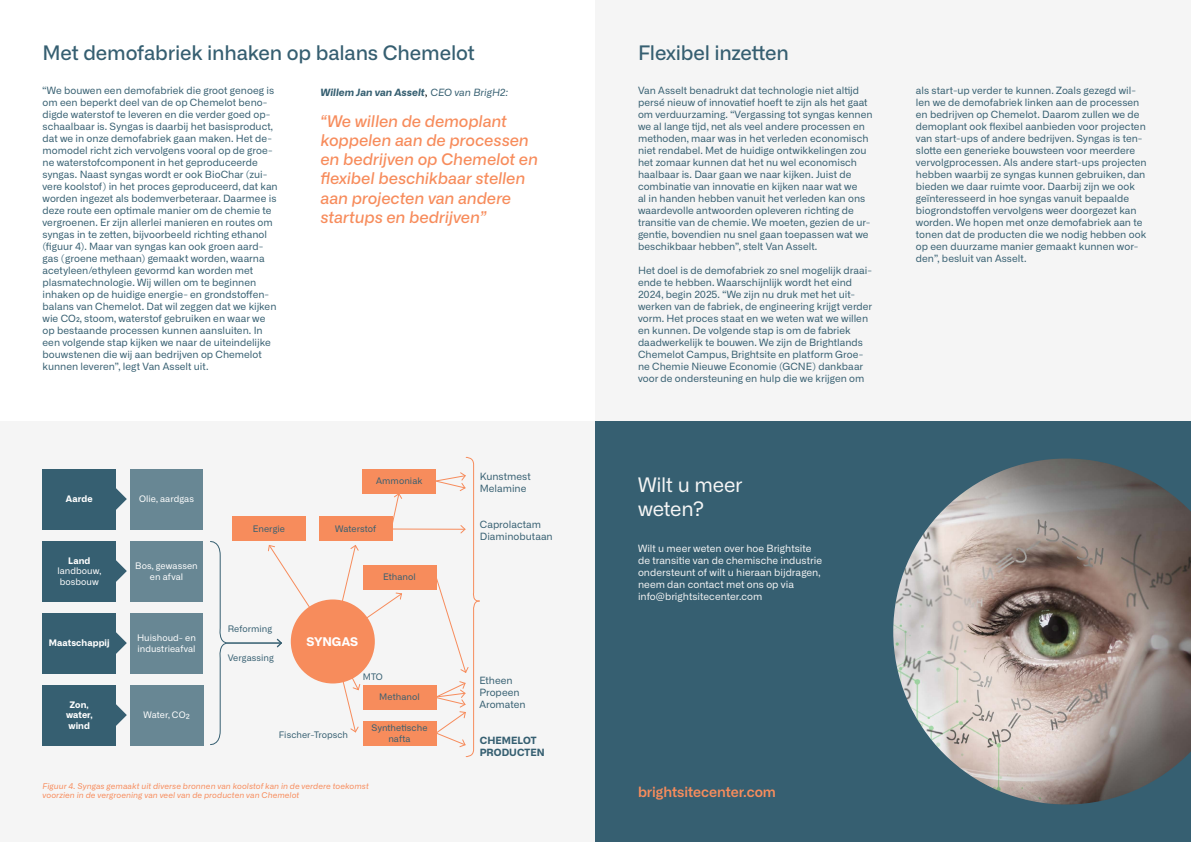
<style>
.page{position:relative;width:1191px;height:842px;background:#fff}
.page>*{position:absolute;margin:0;border:0;box-sizing:border-box;transform-origin:0 0}
.t1{font:500 20px "Alliance No.1";letter-spacing:-.01em;color:#365f71}
.t2{font:20px/24px "Alliance No.1";letter-spacing:-.01em;color:#f5f5f5}
.t3{font:italic 500 16px/19.2px "Alliance No.1";letter-spacing:-.01em;color:#f78c5c}
.t4{font:600 14px "Alliance No.1";letter-spacing:-.005em;color:#f78c5c}
.t5{font:700 12px "Alliance No.1";letter-spacing:-.005em;color:#fff}
.t6{font:10px/12px "Alliance No.1";color:#365f71}
.t7{font:10px/12px "Alliance No.1";color:#f5f5f5}
.t8{font:italic 700 10px "Alliance No.1";letter-spacing:.005em;color:#365f71}
.t9{font:700 10px/12px "Alliance No.1";color:#365f71}
.t10{font:9px/10.8px "Alliance No.1";letter-spacing:.005em;color:#365f71;text-align:center}
.t11{font:9px/10.8px "Alliance No.1";letter-spacing:.005em;color:#fff}
.t12{font:700 9px/10.8px "Alliance No.1";letter-spacing:.01em;color:#fff;text-align:center}
.t13{font:italic 8px/9.6px "Alliance No.1";letter-spacing:.01em;color:#f78c5c}
.s1{font-family:"Minion Pro";font-weight:400;font-style:normal;font-size:12px;color:#000}
.s2{font-weight:400}
</style>
<div class="page">
<div style="left:595px;top:0;width:596px;height:421px;background:#f5f5f5"></div>
<div style="left:0;top:421px;width:595px;height:421px;background:#f5f5f5"></div>
<div style="left:595px;top:421px;width:596px;height:421px;background:#365f71"></div>
<img style="left:893px;top:458px;width:298px;height:346px">
<div style="left:43px;top:469px;width:73px;height:60px;background:#365f71"></div>
<div style="left:130px;top:469px;width:73px;height:60px;background:#688794"></div>
<div style="left:130px;top:613px;width:73px;height:60px;background:#688794"></div>
<div style="left:43px;top:685px;width:73px;height:60px;background:#365f71"></div>
<div style="left:130px;top:685px;width:73px;height:60px;background:#688794"></div>
<div style="left:43px;top:541px;width:73px;height:60px;background:#365f71"></div>
<div style="left:130px;top:541px;width:73px;height:60px;background:#688794"></div>
<svg style="left:116px;top:488px;width:11px;height:22px"></svg>
<svg style="left:116px;top:560px;width:11px;height:22px"></svg>
<svg style="left:116px;top:632px;width:11px;height:22px"></svg>
<svg style="left:116px;top:704px;width:11px;height:22px"></svg>
<div style="left:43px;top:613px;width:73px;height:60px;background:#365f71"></div>
<div style="left:232px;top:517px;width:73px;height:24px;background:#f78c5c"></div>
<div style="left:319px;top:517px;width:73px;height:24px;background:#f78c5c"></div>
<div style="left:363px;top:721px;width:73px;height:24px;background:#f78c5c"></div>
<div style="left:363px;top:685px;width:73px;height:24px;background:#f78c5c"></div>
<div style="left:363px;top:565px;width:73px;height:24px;background:#f78c5c"></div>
<div style="left:363px;top:469px;width:73px;height:24px;background:#f78c5c"></div>
<hr style="left:392px;top:528px;width:73px;height:2px;background:#f78c5c">
<svg style="left:390px;top:493px;width:13px;height:37px"></svg>
<svg style="left:210px;top:540px;width:193px;height:205px"></svg>
<svg style="left:434px;top:456px;width:46px;height:301px"></svg>
<div style="left:291px;top:599px;width:84px;height:84px;background:#f78c5c;border-radius:50%"></div>
<h1 class="t1" style="left:43px;top:41px;width:434px">Met demofabriek inhaken op balans Chemelot</h1>
<h1 class="t1" style="left:638px;top:41px;width:152px">Flexibel inzetten</h1>
<p class="t6" style="left:43px;top:85px;width:237px">“We bouwen een demofabriek die groot genoeg is om een beperkt deel van de op Chemelot beno&shy;digde waterstof te leveren en die verder goed op&shy;schaalbaar is. Syngas is daarbij het basisproduct, dat we in onze demofabriek gaan maken. Het de&shy;momodel richt zich vervolgens vooral op de groe&shy;ne waterstofcomponent in het geproduceerde syngas. Naast syngas wordt er ook BioChar (zui&shy;vere koolstof) in het proces geproduceerd, dat kan worden ingezet als bodemverbeteraar. Daarmee is deze route een optimale manier om de chemie te vergroenen. Er zijn allerlei manieren en routes om syngas in te zetten, bijvoorbeeld richting ethanol (figuur 4). Maar van syngas kan ook groen aard&shy;gas (groene methaan) gemaakt worden, waarna acetyleen/ethyleen gevormd kan worden met plasmatechnologie. Wij willen om te beginnen inhaken op de huidige energie- en grondstoffen&shy;balans van Chemelot. Dat wil zeggen dat we kijken wie CO2, stoom, waterstof gebruiken en waar we op bestaande processen kunnen aansluiten. In een volgende stap kijken we naar de uiteindelijke bouwstenen die wij aan bedrijven op Chemelot kunnen leveren”, legt Van Asselt uit.</p>
<p class="t8" style="left:320px;top:86px;width:189px">Willem Jan van Asselt<span class="s1">,</span> <span class="s2">CEO van BrigH2:</span></p>
<h2 class="t3" style="left:320px;top:111px;width:219px">“We willen de demoplant koppelen aan de processen en bedrijven op Chemelot en flexibel beschikbaar stellen aan projecten van andere startups en bedrijven”</h2>
<p class="t12" style="left:66px;top:494px;width:28px">Aarde</p>
<p class="t11" style="left:139px;top:494px;width:56px">Olie, aardgas</p>
<p class="t12" style="left:68px;top:555px;width:24px">Land</p>
<p class="t11" style="left:57px;top:566px;width:45px">landbouw, bosbouw</p>
<p class="t11" style="left:135px;top:560px;width:64px;text-align:center">Bos, gewassen en afval</p>
<p class="t12" style="left:49px;top:638px;width:62px">Maatschappij</p>
<p class="t11" style="left:137px;top:632px;width:60px">Huishoud- en industrieafval</p>
<p class="t12" style="left:66px;top:699px;width:28px">Zon, water, wind</p>
<p class="t11" style="left:143px;top:710px;width:48px">Water, CO₂</p>
<p class="t10" style="left:376px;top:476px;width:48px">Ammoniak</p>
<p class="t10" style="left:253px;top:523px;width:34px">Energie</p>
<p class="t10" style="left:335px;top:523px;width:43px">Waterstof</p>
<p class="t10" style="left:228px;top:623px;width:46px">Reforming</p>
<p class="t10" style="left:228px;top:652px;width:48px">Vergassing</p>
<p class="t5" style="left:306px;top:634px;width:53px">SYNGAS</p>
<p class="t10" style="left:383px;top:572px;width:34px">Ethanol</p>
<p class="t10" style="left:363px;top:671px;width:22px">MTO</p>
<p class="t10" style="left:379px;top:692px;width:42px">Methanol</p>
<p class="t10" style="left:279px;top:729px;width:71px">Fischer-Tropsch</p>
<p class="t10" style="left:371px;top:722px;width:57px">Synthetische nafta</p>
<p class="t13" style="left:43px;top:781px;width:328px">Figuur 4. Syngas gemaakt uit diverse bronnen van koolstof kan in de verdere toekomst voorzien in de vergroening van veel van de producten van Chemelot</p>
<p class="t6" style="left:480px;top:470px;width:52px">Kunstmest<br>Melamine</p>
<p class="t6" style="left:480px;top:518px;width:74px">Caprolactam<br>Diaminobutaan</p>
<p class="t6" style="left:479px;top:674px;width:48px">Etheen<br>Propeen<br>Aromaten</p>
<p class="t9" style="left:480px;top:734px;width:66px">CHEMELOT<br>PRODUCTEN</p>
<p class="t6" style="left:638px;top:85px;width:236px">Van Asselt benadrukt dat technologie niet altijd persé nieuw of innovatief hoeft te zijn als het gaat om verduurzaming. “Vergassing tot syngas kennen we al lange tijd, net als veel andere processen en methoden, maar was in het verleden economisch niet rendabel. Met de huidige ontwikkelingen zou het zomaar kunnen dat het nu wel economisch haalbaar is. Daar gaan we naar kijken. Juist de combinatie van innovatie en kijken naar wat we<br>al in handen hebben vanuit het verleden kan ons waardevolle antwoorden opleveren richting de transitie van de chemie. We moeten, gezien de ur&shy;gentie, bovendien nu snel gaan toepassen wat we beschikbaar hebben”, stelt Van Asselt.</p>
<p class="t6" style="left:638px;top:265px;width:236px">Het doel is de demofabriek zo snel mogelijk draai&shy;ende te hebben. Waarschijnlijk wordt het eind 2024, begin 2025. “We zijn nu druk met het uit&shy;werken van de fabriek, de engineering krijgt verder vorm. Het proces staat en we weten wat we willen en kunnen. De volgende stap is om de fabriek daadwerkelijk te bouwen. We zijn de Brightlands Chemelot Campus, Brightsite en platform Groe&shy;ne Chemie Nieuwe Economie (GCNE) dankbaar voor de ondersteuning en hulp die we krijgen om</p>
<h1 class="t2" style="left:638px;top:473px;width:106px">Wilt u meer weten?</h1>
<p class="t7" style="left:638px;top:542px;width:185px">Wilt u meer weten over hoe Brightsite de transitie van de chemische industrie ondersteunt of wilt u hieraan bijdragen, neem dan contact met ons op via info@brightsitecenter.com</p>
<h3 class="t4" style="left:638px;top:783px;width:139px">brightsitecenter.com</h3>
<p class="t6" style="left:916px;top:85px;width:232px">als start-up verder te kunnen. Zoals gezegd wil&shy;len we de demofabriek linken aan de processen en bedrijven op Chemelot. Daarom zullen we de demoplant ook flexibel aanbieden voor projecten van start-ups of andere bedrijven. Syngas is ten&shy;slotte een generieke bouwsteen voor meerdere vervolgprocessen. Als andere start-ups projecten hebben waarbij ze syngas kunnen gebruiken, dan bieden we daar ruimte voor. Daarbij zijn we ook geïnteresseerd in hoe syngas vanuit bepaalde biogrondstoffen vervolgens weer doorgezet kan worden. We hopen met onze demofabriek aan te tonen dat de producten die we nodig hebben ook op een duurzame manier gemaakt kunnen wor&shy;den”, besluit van Asselt.</p>
</div>
